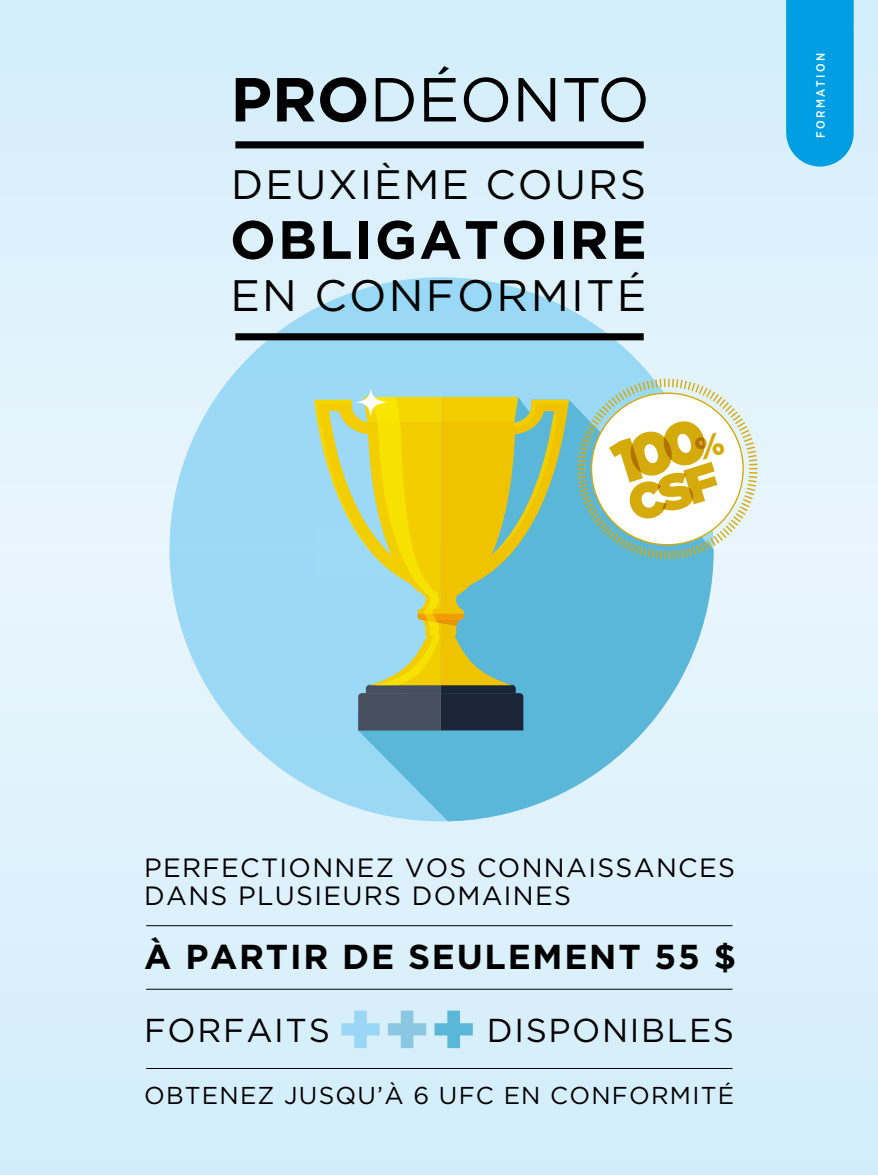
<style>
.page{position:relative;width:878px;height:1175px;background:#fff}
.page>*{position:absolute;margin:0;border:0;box-sizing:border-box;transform-origin:0 0}
.t1{font:61.95px "Gotham";color:#000}
.t2{font:700 53.85px "Gotham";letter-spacing:.04em;color:#000}
.t3{font:43.95px "Gotham";letter-spacing:.05em;color:#000}
.t4{font:41.1px "Gotham";letter-spacing:.05em;color:#000}
.t5{font:700 34.5px "Gotham";letter-spacing:.05em;color:#000}
.t6{font:33.15px "Gotham";letter-spacing:.05em;color:#000}
.t7{font:26.4px/28.2px "Gotham";letter-spacing:.05em;color:#000}
.t8{font:24.45px "Gotham";letter-spacing:.05em;color:#000}
.t9{font:500 12px "Gotham Narrow";letter-spacing:.2em;color:#fff}
.s1{font-weight:700}
</style>
<div class="page">
<div style="left:0;top:0;width:878px;height:1174px;background:#dbf1fb"></div>
<svg style="left:169px;top:277px;width:501px;height:531px;fill:#9cd9f6"></svg>
<svg style="left:358px;top:397px;width:355px;height:424px;fill:#5bb7d8"></svg>
<svg style="left:314px;top:397px;width:255px;height:333px;background:#a5bd7a"></svg>
<svg style="left:354px;top:388px;width:33px;height:29px"></svg>
<hr style="left:146px;top:925px;width:586px;height:1px;background:#000">
<hr style="left:146px;top:988px;width:586px;height:1px;background:#000">
<hr style="left:146px;top:1068px;width:586px;height:1px;background:#000">
<div style="left:235px;top:141px;width:408px;height:7px;background:#000"></div>
<div style="left:235px;top:333px;width:408px;height:7px;background:#000"></div>
<svg style="left:341px;top:1010px;width:38px;height:38px"></svg>
<svg style="left:388px;top:1010px;width:38px;height:38px"></svg>
<svg style="left:434px;top:1010px;width:39px;height:38px"></svg>
<div style="left:786px;top:0;width:67px;height:166px;background:#009fe3"></div>
<svg style="left:577px;top:379px;width:180px;height:180px;background:#d1dbbe"></svg>
<h1 class="t1" style="left:230px;top:60px;width:421px"><span class="s1">PRO</span>DÉONTO</h1>
<h3 class="t4" style="left:231px;top:158px;width:416px">DEUXIÈME COURS</h3>
<h2 class="t2" style="left:230px;top:204px;width:418px">OBLIGATOIRE</h2>
<h3 class="t3" style="left:230px;top:268px;width:417px">EN CONFORMITÉ</h3>
<p class="t9" style="left:812px;top:138px;width:86px;rotate:-90deg">formation</p>
<p class="t7" style="left:144px;top:853px;width:592px">PERFECTIONNEZ VOS CONNAISSANCES<br>DANS PLUSIEURS DOMAINES</p>
<h3 class="t5" style="left:144px;top:934px;width:593px">À PARTIR DE SEULEMENT 55 $</h3>
<p class="t6" style="left:144px;top:1009px;width:187px">FORFAITS</p>
<p class="t6" style="left:487px;top:1009px;width:249px">DISPONIBLES</p>
<p class="t8" style="left:144px;top:1079px;width:591px">OBTENEZ JUSQU’À 6 UFC EN CONFORMITÉ</p>
</div>
